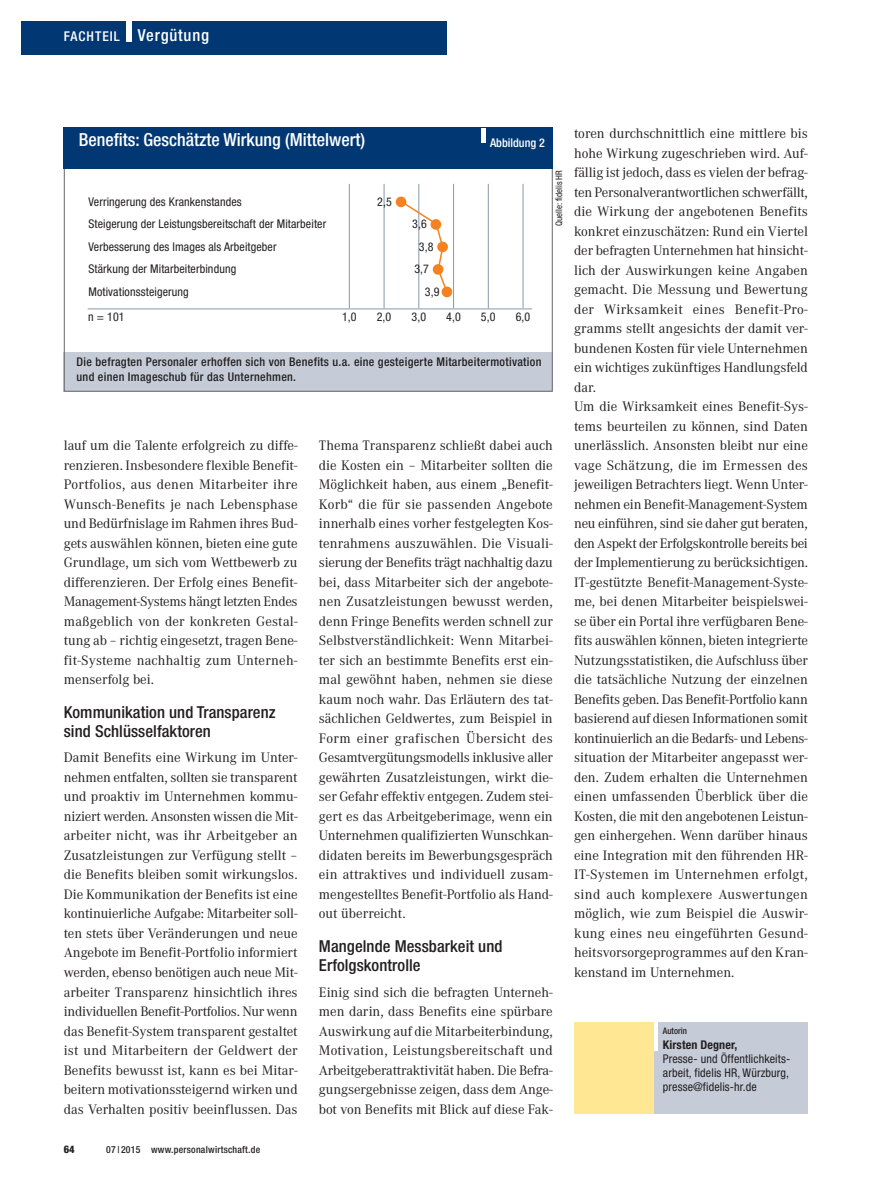
<style>
.page{position:relative;width:893px;height:1191px;background:#fff}
.page>*{position:absolute;margin:0;border:0;box-sizing:border-box;transform-origin:0 0}
.t1{font:500 condensed 18px "Helvetica Neue";color:#fff}
.t2{font:500 condensed 16.5px/19.5px "Helvetica Neue";letter-spacing:.005em;color:#231f20}
.t3{font:500 condensed 16.5px "Helvetica Neue";letter-spacing:.05em;color:#fff}
.t4{font:14.25px/19.5px "Corporate A";color:#231f20;text-align:justify}
.t5{font:condensed 12px/22.5px "Helvetica Neue";letter-spacing:.01em;color:#231f20;text-align:justify}
.t6{font:500 condensed 12px/14.2px "Helvetica Neue";letter-spacing:.025em;color:#231f20}
.t7{font:700 condensed 12px "Helvetica Neue";letter-spacing:.01em;color:#231f20}
.t8{font:500 condensed 12px "Helvetica Neue";color:#fff}
.t9{font:800 condensed 10.5px "Helvetica Neue";color:#231f20}
.t10{font:500 condensed 9.75px "Helvetica Neue";letter-spacing:.025em;color:#231f20}
.t11{font:condensed 9px "Helvetica Neue";color:#231f20}
.t12{font:500 condensed 9px "Helvetica Neue";color:#231f20}
.s1{font-size:13.5px}
</style>
<div class="page">
<div style="left:21px;top:21px;width:425px;height:34px;background:#013874"></div>
<div style="left:127px;top:21px;width:5px;height:20px;background:#fff"></div>
<div style="left:64px;top:353px;width:489px;height:39px;background:#c5ccd8"></div>
<div style="left:64px;top:128px;width:489px;height:41px;background:#013874"></div>
<div style="left:481px;top:128px;width:5px;height:14px;background:#fff"></div>
<hr style="left:88px;top:308px;width:444px;height:1px;background:#8897ad">
<div style="left:574px;top:1022px;width:234px;height:91px;background:#c5ccd8"></div>
<div style="left:653px;top:1022px;width:5px;height:28px;background:#fff"></div>
<div style="left:574px;top:1022px;width:79px;height:91px;background:#ffe794"></div>
<hr style="left:349px;top:184px;width:1px;height:124px;background:#8897ad">
<hr style="left:384px;top:184px;width:1px;height:124px;background:#8897ad">
<hr style="left:418px;top:184px;width:1px;height:124px;background:#8897ad">
<hr style="left:453px;top:184px;width:1px;height:124px;background:#8897ad">
<hr style="left:488px;top:184px;width:1px;height:124px;background:#8897ad">
<hr style="left:523px;top:184px;width:1px;height:124px;background:#8897ad">
<div style="left:396px;top:197px;width:10px;height:10px;background:#f58220;border-radius:50%"></div>
<div style="left:442px;top:287px;width:10px;height:10px;background:#f58220;border-radius:50%"></div>
<svg style="left:399px;top:200px;width:50px;height:94px"></svg>
<p class="t3" style="left:64px;top:30px;width:147px"><span class="s1">FACHTEIL</span> Vergütung</p>
<p class="t1" style="left:79px;top:133px;width:288px">Benefits: Geschätzte Wirkung (Mittelwert)</p>
<p class="t8" style="left:490px;top:138px;width:56px">Abbildung 2</p>
<p class="t5" style="left:88px;top:191px;width:239px;text-align:left">Verringerung des Krankenstandes<br>Steigerung der Leistungsbereitschaft der Mitarbeiter Verbesserung des Images als Arbeitgeber<br>Stärkung der Mitarbeiterbindung Motivationssteigerung</p>
<p class="t5" style="left:377px;top:191px;width:16px">2,5</p>
<p class="t5" style="left:412px;top:214px;width:16px">3,6</p>
<p class="t5" style="left:419px;top:236px;width:16px">3,8</p>
<p class="t5" style="left:414px;top:259px;width:16px">3,7</p>
<p class="t5" style="left:425px;top:281px;width:16px">3,9</p>
<p class="t5" style="left:88px;top:307px;width:38px">n = 101</p>
<p class="t5" style="left:342px;top:306px;width:16px">1,0</p>
<p class="t5" style="left:377px;top:306px;width:16px">2,0</p>
<p class="t5" style="left:411px;top:306px;width:16px">3,0</p>
<p class="t5" style="left:446px;top:306px;width:16px">4,0</p>
<p class="t5" style="left:481px;top:306px;width:16px">5,0</p>
<p class="t5" style="left:516px;top:306px;width:16px">6,0</p>
<p class="t11" style="left:556px;top:226px;width:58px;rotate:-90deg">Quelle: fidelis HR</p>
<p class="t6" style="left:77px;top:356px;width:466px">Die befragten Personaler erhoffen sich von Benefits u.a. eine gesteigerte Mitarbeitermotivation und einen Imageschub für das Unternehmen.</p>
<p class="t4" style="left:64px;top:437px;width:235px">lauf um die Talente erfolgreich zu diffe&shy;renzieren. Insbesondere flexible Benefit-Portfolios, aus denen Mitarbeiter ihre Wunsch-Benefits je nach Lebensphase und Bedürfnislage im Rahmen ihres Bud&shy;gets auswählen können, bieten eine gute Grundlage, um sich vom Wettbewerb zu differenzieren. Der Erfolg eines Benefit-Management-Systems hängt letzten Endes maßgeblich von der konkreten Gestal&shy;tung ab – richtig eingesetzt, tragen Bene&shy;fit-Systeme nachhaltig zum Unterneh&shy;menserfolg bei.</p>
<p class="t2" style="left:64px;top:703px;width:213px">Kommunikation und Transparenz sind Schlüsselfaktoren</p>
<p class="t4" style="left:64px;top:749px;width:235px">Damit Benefits eine Wirkung im Unter&shy;nehmen entfalten, sollten sie transparent und proaktiv im Unternehmen kommu&shy;niziert werden. Ansonsten wissen die Mit&shy;arbeiter nicht, was ihr Arbeitgeber an Zusatzleistungen zur Verfügung stellt – die Benefits bleiben somit wirkungslos.<br>Die Kommunikation der Benefits ist eine kontinuierliche Aufgabe: Mitarbeiter soll&shy;ten stets über Veränderungen und neue Angebote im Benefit-Portfolio informiert werden, ebenso benötigen auch neue Mit&shy;arbeiter Transparenz hinsichtlich ihres individuellen Benefit-Portfolios. Nur wenn das Benefit-System transparent gestaltet ist und Mitarbeitern der Geldwert der Benefits bewusst ist, kann es bei Mitar&shy;beitern motivationssteigernd wirken und das Verhalten positiv beeinflussen. Das</p>
<p class="t4" style="left:319px;top:437px;width:235px">Thema Transparenz schließt dabei auch die Kosten ein – Mitarbeiter sollten die Möglichkeit haben, aus einem „Benefit-Korb“ die für sie passenden Angebote innerhalb eines vorher festgelegten Kos&shy;tenrahmens auszuwählen. Die Visuali&shy;sierung der Benefits trägt nachhaltig dazu bei, dass Mitarbeiter sich der angebote&shy;nen Zusatzleistungen bewusst werden, denn Fringe Benefits werden schnell zur Selbstverständlichkeit: Wenn Mitarbei&shy;ter sich an bestimmte Benefits erst ein&shy;mal gewöhnt haben, nehmen sie diese kaum noch wahr. Das Erläutern des tat&shy;sächlichen Geldwertes, zum Beispiel in Form einer grafischen Übersicht des Gesamtvergütungsmodells inklusive aller gewährten Zusatzleistungen, wirkt die&shy;ser Gefahr effektiv entgegen. Zudem stei&shy;gert es das Arbeitgeberimage, wenn ein Unternehmen qualifizierten Wunschkan&shy;didaten bereits im Bewerbungsgespräch ein attraktives und individuell zusam&shy;mengestelltes Benefit-Portfolio als Hand&shy;out überreicht.</p>
<p class="t2" style="left:319px;top:937px;width:185px">Mangelnde Messbarkeit und<br>Erfolgskontrolle</p>
<p class="t4" style="left:319px;top:983px;width:235px">Einig sind sich die befragten Unterneh&shy;men darin, dass Benefits eine spürbare Auswirkung auf die Mitarbeiterbindung, Motivation, Leistungsbereitschaft und Arbeitgeberattraktivität haben. Die Befra&shy;gungsergebnisse zeigen, dass dem Ange&shy;bot von Benefits mit Blick auf diese Fak-</p>
<p class="t4" style="left:574px;top:125px;width:235px;text-align:left">toren durchschnittlich eine mittlere bis hohe Wirkung zugeschrieben wird. Auf&shy;fällig ist jedoch, dass es vielen der befrag&shy;ten Personalverantwortlichen schwerfällt, die Wirkung der angebotenen Benefits konkret einzuschätzen: Rund ein Viertel der befragten Unternehmen hat hinsicht&shy;lich der Auswirkungen keine Angaben gemacht. Die Messung und Bewertung der Wirksamkeit eines Benefit-Pro&shy;gramms stellt angesichts der damit ver&shy;bundenen Kosten für viele Unternehmen ein wichtiges zukünftiges Handlungsfeld dar.<br>Um die Wirksamkeit eines Benefit-Sys&shy;tems beurteilen zu können, sind Daten unerlässlich. Ansonsten bleibt nur eine vage Schätzung, die im Ermessen des jeweiligen Betrachters liegt. Wenn Unter&shy;nehmen ein Benefit-Management-System neu einführen, sind sie daher gut beraten, den Aspekt der Erfolgskontrolle bereits bei der Implementierung zu berücksichtigen.<br>IT-gestützte Benefit-Management-Syste&shy;me, bei denen Mitarbeiter beispielswei&shy;se über ein Portal ihre verfügbaren Bene&shy;fits auswählen können, bieten integrierte Nutzungsstatistiken, die Aufschluss über die tatsächliche Nutzung der einzelnen Benefits geben. Das Benefit-Portfolio kann basierend auf diesen Informationen somit kontinuierlich an die Bedarfs- und Lebens&shy;situation der Mitarbeiter angepasst wer&shy;den. Zudem erhalten die Unternehmen einen umfassenden Überblick über die Kosten, die mit den angebotenen Leistun&shy;gen einhergehen. Wenn darüber hinaus eine Integration mit den führenden HR-IT-Systemen im Unternehmen erfolgt, sind auch komplexere Auswertungen möglich, wie zum Beispiel die Auswir&shy;kung eines neu eingeführten Gesund&shy;heitsvorsorgeprogrammes auf den Kran&shy;kenstand im Unternehmen.</p>
<p class="t12" style="left:663px;top:1028px;width:26px">Autorin</p>
<p class="t7" style="left:663px;top:1040px;width:76px">Kirsten Degner,</p>
<p class="t5" style="left:663px;top:1052px;width:129px;line-height:14.2px">Presse- und Öffentlichkeits&shy;arbeit, fidelis HR, Würzburg, presse@fidelis-hr.de</p>
<p class="t9" style="left:64px;top:1145px;width:12px">64</p>
<p class="t10" style="left:106px;top:1145px;width:155px">07 |2015 www.personalwirtschaft.de</p>
</div>
